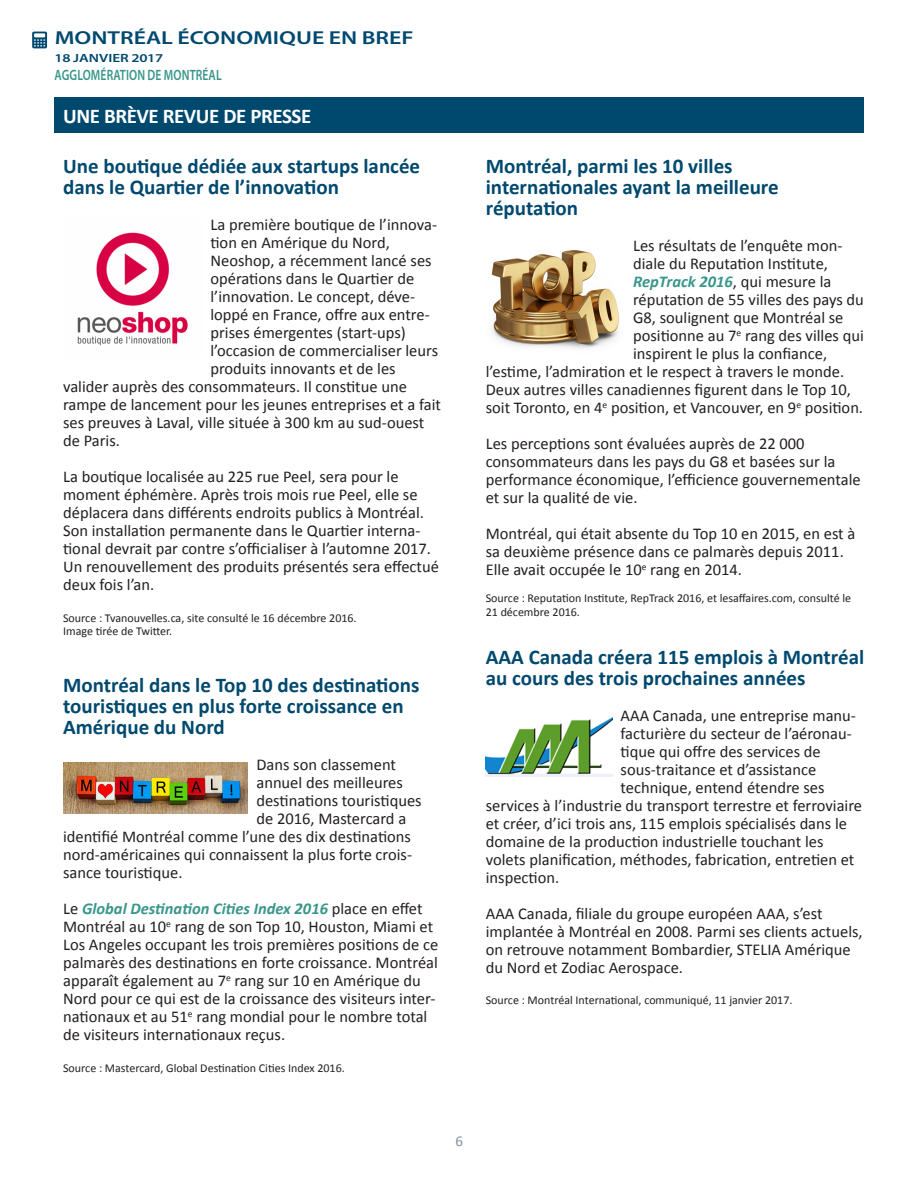
<style>
.page{position:relative;width:918px;height:1188px;background:#fff}
.page>*{position:absolute;margin:0;border:0;box-sizing:border-box;transform-origin:0 0}
.t1{font:700 21px/21px "Calibri";color:#00496e}
.t2{font:700 21px "Calibri";letter-spacing:-.02em;color:#fff}
.t3{font:600 18.75px "Myriad Pro";color:#00496e;scale:1.27 1}
.t4{font:16.5px/18px "Calibri";color:#231f20}
.t5{font:italic 700 16.5px "Calibri";color:#39968b}
.t6{font:600 15px "Myriad Pro";letter-spacing:.01em;color:#39968b;scale:.77 1}
.t7{font:15px "Calibri";color:#7c929e}
.t8{font:12px/13.5px "Calibri";color:#231f20}
.t9{font:600 12px "Myriad Pro";color:#00496e;scale:1.27 1}
.s1{font-weight:700;font-style:italic;color:#39968b}
.s2{font-weight:400;font-style:normal;color:#231f20}
</style>
<div class="page">
<svg style="left:32px;top:32px;width:15px;height:16px"></svg>
<div style="left:55px;top:98px;width:809px;height:35px;background:#00496e"></div>
<img style="left:77px;top:232px;width:111px;height:114px">
<img style="left:63px;top:762px;width:185px;height:52px">
<img style="left:491px;top:250px;width:128px;height:99px">
<img style="left:486px;top:717px;width:126px;height:59px">
<p class="t3" style="left:55px;top:26px;width:284px">MONTRÉAL ÉCONOMIQUE EN BREF</p>
<p class="t9" style="left:55px;top:50px;width:87px">18 JANVIER 2017</p>
<p class="t6" style="left:55px;top:65px;width:218px">AGGLOMÉRATION DE MONTRÉAL</p>
<p class="t2" style="left:63px;top:103px;width:250px">UNE BRÈVE REVUE DE PRESSE</p>
<p class="t1" style="left:63px;top:156px;width:359px">Une boutique dédiée aux startups lancée dans le Quartier de l’innovation</p>
<p class="t4" style="left:210px;top:216px;width:228px">La première boutique de l’innova-</p>
<p class="t4" style="left:210px;top:234px;width:181px">tion en Amérique du Nord,</p>
<p class="t4" style="left:210px;top:252px;width:223px">Neoshop, a récemment lancé ses</p>
<p class="t4" style="left:210px;top:270px;width:205px">opérations dans le Quartier de</p>
<p class="t4" style="left:210px;top:288px;width:206px">l’innovation. Le concept, déve-</p>
<p class="t4" style="left:210px;top:306px;width:221px">loppé en France, offre aux entre-</p>
<p class="t4" style="left:210px;top:324px;width:197px">prises émergentes (start-ups)</p>
<p class="t4" style="left:210px;top:342px;width:229px">l’occasion de commercialiser leurs</p>
<p class="t4" style="left:210px;top:360px;width:187px">produits innovants et de les</p>
<p class="t4" style="left:63px;top:378px;width:345px">valider auprès des consommateurs. Il constitue une</p>
<p class="t4" style="left:63px;top:396px;width:380px">rampe de lancement pour les jeunes entreprises et a fait</p>
<p class="t4" style="left:63px;top:414px;width:363px">ses preuves à Laval, ville située à 300 km au sud-ouest</p>
<p class="t4" style="left:63px;top:432px;width:58px">de Paris.</p>
<p class="t4" style="left:63px;top:468px;width:377px">La boutique localisée au 225 rue Peel, sera pour le moment éphémère. Après trois mois rue Peel, elle se déplacera dans différents endroits publics à Montréal.<br>Son installation permanente dans le Quartier interna&shy;tional devrait par contre s’officialiser à l’automne 2017.<br>Un renouvellement des produits présentés sera effectué deux fois l’an.</p>
<p class="t8" style="left:63px;top:611px;width:295px">Source : Tvanouvelles.ca, site consulté le 16 décembre 2016.</p>
<p class="t8" style="left:63px;top:624px;width:111px">Image tirée de Twitter.</p>
<p class="t1" style="left:63px;top:675px;width:358px">Montréal dans le Top 10 des destinations touristiques en plus forte croissance en<br>Amérique du Nord</p>
<p class="t4" style="left:256px;top:756px;width:141px">Dans son classement</p>
<p class="t4" style="left:256px;top:774px;width:148px">annuel des meilleures</p>
<p class="t4" style="left:256px;top:792px;width:167px">destinations touristiques</p>
<p class="t4" style="left:256px;top:810px;width:151px">de 2016, Mastercard a</p>
<p class="t4" style="left:63px;top:828px;width:349px">identifié Montréal comme l’une des dix destinations</p>
<p class="t4" style="left:63px;top:846px;width:350px">nord-américaines qui connaissent la plus forte crois-</p>
<p class="t4" style="left:63px;top:864px;width:121px">sance touristique.</p>
<p class="t4" style="left:63px;top:900px;width:377px">Le <span class="s1">Global Destination Cities Index 2016</span> place en effet Montréal au 10<sup>e</sup> rang de son Top 10, Houston, Miami et Los Angeles occupant les trois premières positions de ce palmarès des destinations en forte croissance. Montréal apparaît également au 7<sup>e</sup> rang sur 10 en Amérique du Nord pour ce qui est de la croissance des visiteurs inter&shy;nationaux et au 51<sup>e</sup> rang mondial pour le nombre total de visiteurs internationaux reçus.</p>
<p class="t8" style="left:63px;top:1061px;width:283px">Source : Mastercard, Global Destination Cities Index 2016.</p>
<p class="t1" style="left:486px;top:156px;width:294px">Montréal, parmi les 10 villes internationales ayant la meilleure réputation</p>
<p class="t4" style="left:633px;top:237px;width:211px">Les résultats de l’enquête mon-</p>
<p class="t4" style="left:633px;top:255px;width:196px">diale du Reputation Institute,</p>
<p class="t5" style="left:633px;top:271px;width:200px">RepTrack 2016<span class="s2">, qui mesure la</span></p>
<p class="t4" style="left:633px;top:291px;width:232px">réputation de 55 villes des pays du</p>
<p class="t4" style="left:633px;top:309px;width:212px">G8, soulignent que Montréal se</p>
<p class="t4" style="left:633px;top:327px;width:232px">positionne au 7<sup>e</sup> rang des villes qui</p>
<p class="t4" style="left:633px;top:345px;width:196px">inspirent le plus la confiance,</p>
<p class="t4" style="left:486px;top:363px;width:360px">l’estime, l’admiration et le respect à travers le monde.</p>
<p class="t4" style="left:486px;top:381px;width:367px">Deux autres villes canadiennes figurent dans le Top 10,</p>
<p class="t4" style="left:486px;top:399px;width:379px">soit Toronto, en 4<sup>e</sup> position, et Vancouver, en 9<sup>e</sup> position.</p>
<p class="t4" style="left:486px;top:435px;width:376px">Les perceptions sont évaluées auprès de 22 000 consommateurs dans les pays du G8 et basées sur la performance économique, l’efficience gouvernementale et sur la qualité de vie.</p>
<p class="t4" style="left:486px;top:525px;width:371px">Montréal, qui était absente du Top 10 en 2015, en est à sa deuxième présence dans ce palmarès depuis 2011.<br>Elle avait occupée le 10<sup>e</sup> rang en 2014.</p>
<p class="t8" style="left:486px;top:591px;width:367px">Source : Reputation Institute, RepTrack 2016, et lesaffaires.com, consulté le<br>21 décembre 2016.</p>
<p class="t1" style="left:486px;top:646px;width:380px">AAA Canada créera 115 emplois à Montréal au cours des trois prochaines années</p>
<p class="t4" style="left:621px;top:706px;width:237px">AAA Canada, une entreprise manu-</p>
<p class="t4" style="left:621px;top:724px;width:233px">facturière du secteur de l’aéronau-</p>
<p class="t4" style="left:621px;top:742px;width:202px">tique qui offre des services de</p>
<p class="t4" style="left:621px;top:760px;width:197px">sous-traitance et d’assistance</p>
<p class="t4" style="left:621px;top:778px;width:206px">technique, entend étendre ses</p>
<p class="t4" style="left:486px;top:796px;width:378px">services à l’industrie du transport terrestre et ferroviaire</p>
<p class="t4" style="left:486px;top:814px;width:363px">et créer, d’ici trois ans, 115 emplois spécialisés dans le</p>
<p class="t4" style="left:486px;top:832px;width:339px">domaine de la production industrielle touchant les</p>
<p class="t4" style="left:486px;top:850px;width:370px">volets planification, méthodes, fabrication, entretien et</p>
<p class="t4" style="left:486px;top:868px;width:75px">inspection.</p>
<p class="t4" style="left:486px;top:904px;width:378px">AAA Canada, filiale du groupe européen AAA, s’est implantée à Montréal en 2008. Parmi ses clients actuels, on retrouve notamment Bombardier, STELIA Amérique du Nord et Zodiac Aerospace.</p>
<p class="t8" style="left:486px;top:993px;width:308px">Source : Montréal International, communiqué, 11 janvier 2017.</p>
<p class="t7" style="left:456px;top:1132px;width:9px">6</p>
</div>
